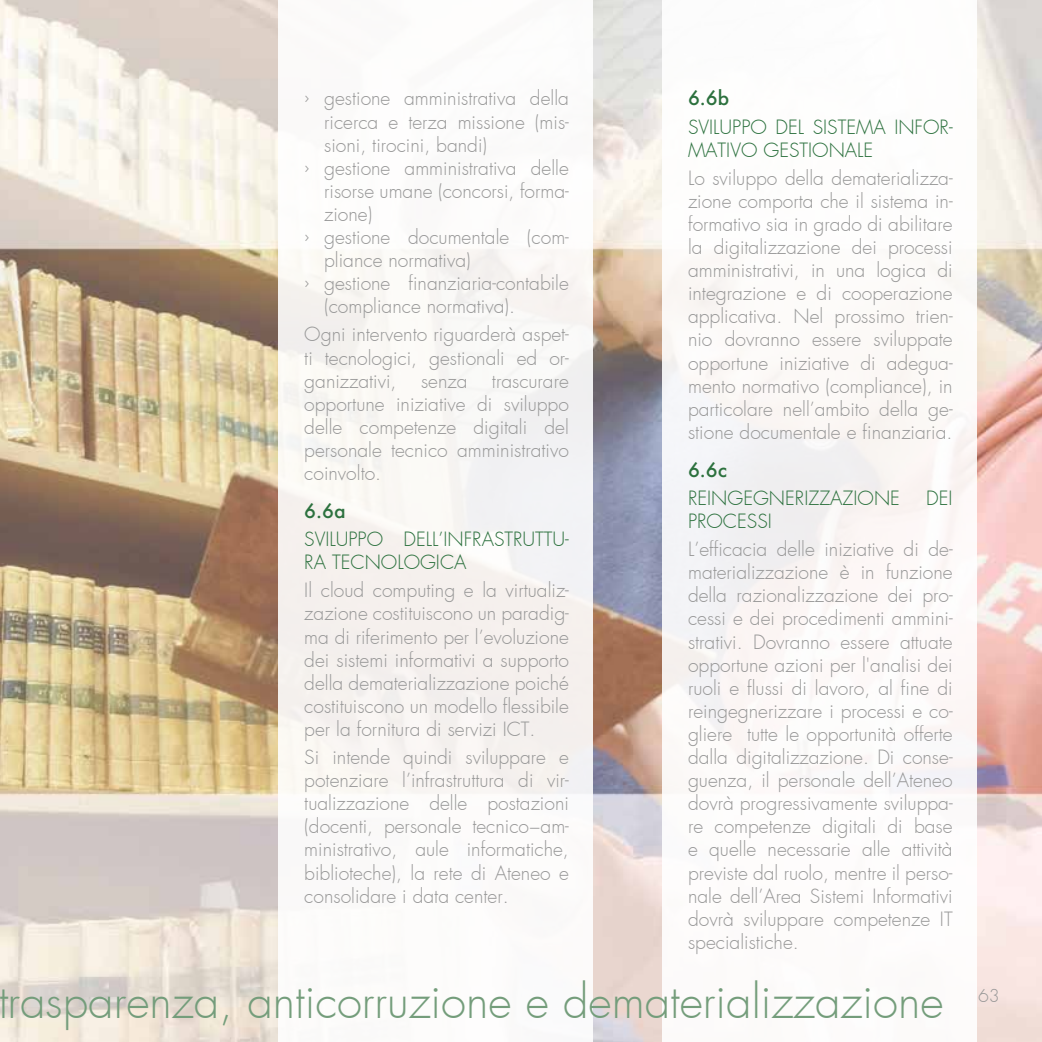
<style>
.page{position:relative;width:1042px;height:1042px;background:#fff}
.page>*{position:absolute;margin:0;border:0;box-sizing:border-box;transform-origin:0 0}
.t1{font:300 45.5px "Futura";color:#749d7b}
.t2{font:300 19.25px/23.1px "Futura";color:#979797;text-align:justify}
.t3{font:300 19.25px/23.1px "Futura";color:#2c713e}
.t4{font:500 19.25px "Futura";color:#2c713e}
.t5{font:300 17.5px "Futura";color:#979797}
.s1{font-size:18.38px}
</style>
<div class="page">
<img style="left:0;top:0;width:1042px;height:1042px">
<div style="left:279px;top:0;width:314px;height:1042px;background:#faf9f8"></div>
<div style="left:663px;top:0;width:314px;height:1042px;background:#fff"></div>
<p class="t4" style="left:688px;top:85px;width:43px">6.6b</p>
<p class="t3" style="left:688px;top:115px;width:266px">SVILUPPO DEL SISTEMA INFOR-<br>MATIVO GESTIONALE</p>
<p class="t2" style="left:688px;top:166px;width:266px">Lo sviluppo della dematerializza&shy;zione comporta che il sistema in&shy;formativo sia in grado di abilitare la digitalizzazione dei processi amministrativi, in una logica di integrazione e di cooperazione applicativa. Nel prossimo trien&shy;nio dovranno essere sviluppate opportune iniziative di adegua&shy;mento normativo (compliance), in particolare nell’ambito della ge&shy;stione documentale e finanziaria.</p>
<p class="t4" style="left:688px;top:456px;width:40px">6.6c</p>
<p class="t3" style="left:688px;top:486px;width:213px">REINGEGNERIZZAZIONE</p>
<p class="t3" style="left:926px;top:486px;width:28px">DEI</p>
<p class="t3" style="left:688px;top:510px;width:85px">PROCESSI</p>
<p class="t2" style="left:688px;top:538px;width:266px">L’efficacia delle iniziative di de&shy;materializzazione è in funzione della razionalizzazione dei pro&shy;cessi e dei procedimenti ammini&shy;strativi. Dovranno essere attuate opportune azioni per l'analisi dei ruoli e flussi di lavoro, al fine di reingegnerizzare i processi e co&shy;gliere tutte le opportunità offerte dalla digitalizzazione. Di conse&shy;guenza, il personale dell’Ateneo dovrà progressivamente sviluppa&shy;re competenze digitali di base e quelle necessarie alle attività previste dal ruolo, mentre il perso&shy;nale dell’Area Sistemi Informativi dovrà sviluppare competenze IT specialistiche.</p>
<h1 class="t1" style="left:-2px;top:972px;width:947px">trasparenza, anticorruzione e dematerializzazione</h1>
<p class="t5" style="left:978px;top:984px;width:23px">63</p>
<p class="t2" style="left:304px;top:87px;width:266px">› gestione amministrativa della</p>
<p class="t2" style="left:324px;top:110px;width:246px">ricerca e terza missione (mis-</p>
<p class="t2" style="left:324px;top:133px;width:164px">sioni, tirocini, bandi)</p>
<p class="t2" style="left:304px;top:156px;width:266px">› gestione amministrativa delle</p>
<p class="t2" style="left:324px;top:179px;width:246px">risorse umane (concorsi, forma-</p>
<p class="t2" style="left:324px;top:203px;width:50px">zione)</p>
<p class="t2" style="left:304px;top:226px;width:266px">› gestione documentale (com-</p>
<p class="t2" style="left:324px;top:249px;width:148px">pliance normativa)</p>
<p class="t2" style="left:304px;top:272px;width:266px">› gestione finanziaria-contabile</p>
<p class="t2" style="left:324px;top:295px;width:192px">(compliance normativa).</p>
<p class="t2" style="left:304px;top:323px;width:266px">Ogni intervento riguarderà aspet&shy;ti tecnologici, gestionali ed or&shy;ganizzativi,</p>
<p class="t2" style="left:304px;top:369px;width:266px;text-indent:188px">trascurare opportune iniziative di sviluppo delle competenze digitali del personale tecnico amministrativo coinvolto.</p>
<p class="t4" style="left:304px;top:498px;width:43px">6.6a</p>
<p class="t3" style="left:304px;top:528px;width:266px">SVILUPPO DELL’INFRASTRUTTU-<br>RA TECNOLOGICA</p>
<p class="t2" style="left:304px;top:579px;width:266px">Il cloud computing e la virtualiz&shy;zazione costituiscono un paradig&shy;ma di riferimento per l’evoluzione dei sistemi informativi a supporto della dematerializzazione poiché costituiscono un modello flessibile per la fornitura di servizi ICT.</p>
<p class="t2" style="left:304px;top:746px;width:266px">Si intende quindi sviluppare e potenziare l’infrastruttura di vir&shy;tualizzazione delle postazioni (docenti, personale tecnico<span class="s1">−</span>am&shy;ministrativo, aule informatiche, biblioteche), la rete di Ateneo e consolidare i data center.</p>
<p class="t2" style="left:421px;top:369px;width:48px">senza</p>
</div>
